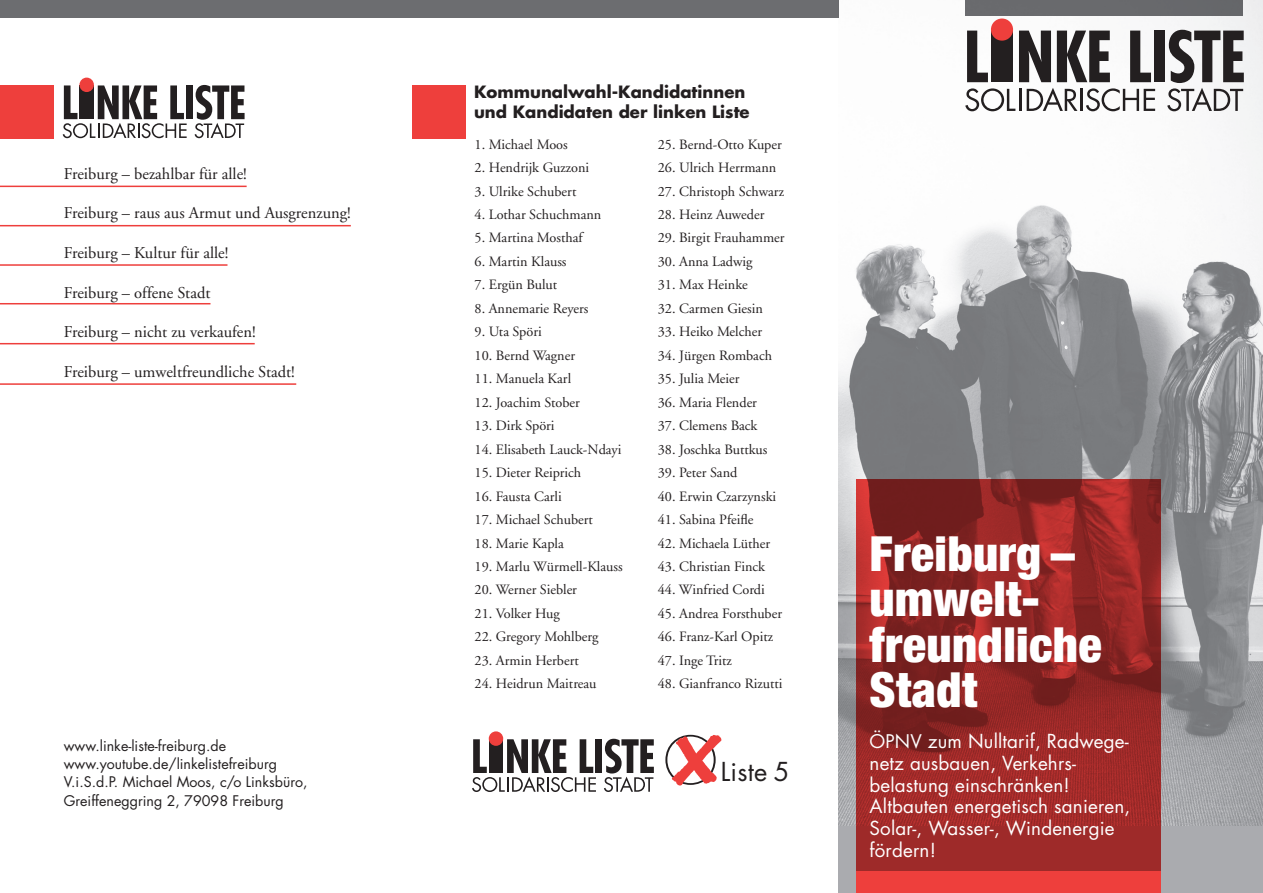
<style>
.page{position:relative;width:1263px;height:893px;background:#fff}
.page>*{position:absolute;margin:0;border:0;box-sizing:border-box;transform-origin:0 0}
.t1{font:200 65.4px "Avant Garde LT";color:#231f20}
.t2{font:900 condensed 48.45px/45.6px "Helvetica Neue LT";letter-spacing:.01em;color:#fff}
.t3{font:25.35px "Futura LT";letter-spacing:.01em;color:#231f20}
.t4{font:18.75px/21.8px "Futura LT";letter-spacing:.01em;color:#fff}
.t5{font:16.5px "Adobe Garamond LT";color:#231f20}
.t6{font:700 16.5px/20.2px "Futura LT";color:#231f20}
.t7{font:14.25px "Adobe Garamond LT";color:#231f20}
.t8{font:14.25px/18.3px "Futura LT";color:#231f20}
.s1{font-size:18.3px}
</style>
<div class="page">
<div style="left:839px;top:826px;width:424px;height:67px;background:#aaabaf"></div>
<img style="left:839px;top:0;width:424px;height:826px">
<div style="left:0;top:0;width:839px;height:17px;background:#6c6d70"></div>
<div style="left:412px;top:85px;width:54px;height:53px;background:#ee3f3c"></div>
<div style="left:0;top:85px;width:53px;height:53px;background:#ee3f3c"></div>
<div style="left:966px;top:0;width:277px;height:16px;background:#6c6d70"></div>
<svg style="left:967px;top:31px;width:21px;height:51px"></svg>
<div style="left:991px;top:31px;width:10px;height:51px;background:#231f20"></div>
<div style="left:1000px;top:31px;width:11px;height:51px;background:#231f20"></div>
<div style="left:1003px;top:31px;width:10px;height:51px;background:#231f20"></div>
<svg style="left:1019px;top:31px;width:32px;height:51px"></svg>
<svg style="left:1057px;top:31px;width:53px;height:51px"></svg>
<svg style="left:1130px;top:31px;width:21px;height:51px"></svg>
<div style="left:1154px;top:31px;width:10px;height:51px;background:#231f20"></div>
<div style="left:991px;top:19px;width:22px;height:22px;background:#ee3f3c;border-radius:50%"></div>
<svg style="left:965px;top:88px;width:50px;height:23px"></svg>
<hr style="left:1019px;top:89px;width:2px;height:22px;background:#231f20">
<svg style="left:1027px;top:88px;width:50px;height:23px"></svg>
<hr style="left:1081px;top:89px;width:2px;height:22px;background:#231f20">
<svg style="left:1086px;top:88px;width:69px;height:23px"></svg>
<svg style="left:1167px;top:30px;width:77px;height:81px"></svg>
<svg style="left:856px;top:479px;width:305px;height:392px;background:#942726"></svg>
<div style="left:856px;top:871px;width:305px;height:22px;background:#ee3f3c"></div>
<div style="left:186px;top:85px;width:7px;height:34px;background:#231f20"></div>
<div style="left:79px;top:78px;width:15px;height:14px;background:#ee3f3c;border-radius:50%"></div>
<svg style="left:63px;top:85px;width:124px;height:53px"></svg>
<svg style="left:195px;top:85px;width:50px;height:53px"></svg>
<div style="left:595px;top:739px;width:7px;height:34px;background:#231f20"></div>
<div style="left:489px;top:731px;width:14px;height:15px;background:#ee3f3c;border-radius:50%"></div>
<svg style="left:472px;top:739px;width:124px;height:53px"></svg>
<svg style="left:604px;top:739px;width:50px;height:53px"></svg>
<hr style="left:0;top:186px;width:247px;height:1px;background:#ee3f3c">
<hr style="left:0;top:225px;width:351px;height:1px;background:#ee3f3c">
<hr style="left:0;top:264px;width:227px;height:2px;background:#ee3f3c">
<hr style="left:0;top:303px;width:210px;height:1px;background:#ee3f3c">
<hr style="left:0;top:343px;width:255px;height:1px;background:#ee3f3c">
<hr style="left:0;top:383px;width:296px;height:2px;background:#ee3f3c">
<img style="left:671px;top:735px;width:51px;height:51px">
<p class="t5" style="left:64px;top:164px;width:185px">Freiburg – bezahlbar für alle!</p>
<p class="t5" style="left:64px;top:203px;width:288px">Freiburg – raus aus Armut und Ausgrenzung!</p>
<p class="t5" style="left:64px;top:243px;width:166px">Freiburg – Kultur für alle!</p>
<p class="t5" style="left:64px;top:282px;width:148px">Freiburg – offene Stadt</p>
<p class="t5" style="left:64px;top:322px;width:194px">Freiburg – nicht zu verkaufen!</p>
<p class="t5" style="left:64px;top:362px;width:233px">Freiburg – umweltfreundliche Stadt!</p>
<p class="t6" style="left:474px;top:82px;width:277px">Kommunalwahl-Kandidatinnen und Kandidaten der linken Liste</p>
<p class="t7" style="left:475px;top:136px;width:95px">1. Michael Moos</p>
<p class="t7" style="left:475px;top:159px;width:116px">2. Hendrijk Guzzoni</p>
<p class="t7" style="left:475px;top:183px;width:103px">3. Ulrike Schubert</p>
<p class="t7" style="left:475px;top:206px;width:128px">4. Lothar Schuchmann</p>
<p class="t7" style="left:475px;top:229px;width:110px">5. Martina Mosthaf</p>
<p class="t7" style="left:475px;top:253px;width:93px">6. Martin Klauss</p>
<p class="t7" style="left:475px;top:276px;width:84px">7. Ergün Bulut</p>
<p class="t7" style="left:475px;top:300px;width:115px">8. Annemarie Reyers</p>
<p class="t7" style="left:475px;top:323px;width:69px">9. Uta Spöri</p>
<p class="t7" style="left:475px;top:347px;width:102px">10. Bernd Wagner</p>
<p class="t7" style="left:475px;top:370px;width:98px">11. Manuela Karl</p>
<p class="t7" style="left:475px;top:394px;width:107px">12. Joachim Stober</p>
<p class="t7" style="left:475px;top:417px;width:82px">13. Dirk Spöri</p>
<p class="t7" style="left:475px;top:441px;width:148px">14. Elisabeth Lauck-Ndayi</p>
<p class="t7" style="left:475px;top:464px;width:108px">15. Dieter Reiprich</p>
<p class="t7" style="left:475px;top:488px;width:89px">16. Fausta Carli</p>
<p class="t7" style="left:475px;top:511px;width:120px">17. Michael Schubert</p>
<p class="t7" style="left:475px;top:534px;width:91px">18. Marie Kapla</p>
<p class="t7" style="left:475px;top:558px;width:150px">19. Marlu Würmell-Klauss</p>
<p class="t7" style="left:475px;top:581px;width:104px">20. Werner Siebler</p>
<p class="t7" style="left:475px;top:605px;width:87px">21. Volker Hug</p>
<p class="t7" style="left:475px;top:628px;width:126px">22. Gregory Mohlberg</p>
<p class="t7" style="left:475px;top:652px;width:106px">23. Armin Herbert</p>
<p class="t7" style="left:475px;top:675px;width:123px">24. Heidrun Maitreau</p>
<p class="t7" style="left:658px;top:136px;width:125px">25. Bernd-Otto Kuper</p>
<p class="t7" style="left:658px;top:159px;width:120px">26. Ulrich Herrmann</p>
<p class="t7" style="left:658px;top:183px;width:128px">27. Christoph Schwarz</p>
<p class="t7" style="left:658px;top:206px;width:108px">28. Heinz Auweder</p>
<p class="t7" style="left:658px;top:229px;width:128px">29. Birgit Frauhammer</p>
<p class="t7" style="left:658px;top:253px;width:96px">30. Anna Ladwig</p>
<p class="t7" style="left:658px;top:276px;width:92px">31. Max Heinke</p>
<p class="t7" style="left:658px;top:300px;width:106px">32. Carmen Giesin</p>
<p class="t7" style="left:658px;top:323px;width:106px">33. Heiko Melcher</p>
<p class="t7" style="left:658px;top:347px;width:116px">34. Jürgen Rombach</p>
<p class="t7" style="left:658px;top:370px;width:83px">35. Julia Meier</p>
<p class="t7" style="left:658px;top:394px;width:101px">36. Maria Flender</p>
<p class="t7" style="left:658px;top:417px;width:101px">37. Clemens Back</p>
<p class="t7" style="left:658px;top:441px;width:111px">38. Joschka Buttkus</p>
<p class="t7" style="left:658px;top:464px;width:81px">39. Peter Sand</p>
<p class="t7" style="left:658px;top:488px;width:120px">40. Erwin Czarzynski</p>
<p class="t7" style="left:658px;top:511px;width:97px">41. Sabina Pfeifle</p>
<p class="t7" style="left:658px;top:534px;width:114px">42. Michaela Lüther</p>
<p class="t7" style="left:658px;top:558px;width:109px">43. Christian Finck</p>
<p class="t7" style="left:658px;top:581px;width:108px">44. Winfried Cordi</p>
<p class="t7" style="left:658px;top:605px;width:126px">45. Andrea Forsthuber</p>
<p class="t7" style="left:658px;top:628px;width:117px">46. Franz-Karl Opitz</p>
<p class="t7" style="left:658px;top:652px;width:75px">47. Inge Tritz</p>
<p class="t7" style="left:658px;top:675px;width:126px">48. Gianfranco Rizutti</p>
<p class="t8" style="left:64px;top:737px;width:245px">www.linke-liste-freiburg.de www.youtube.de/linkelistefreiburg V.i.S.d.P. Michael Moos, c/o Linksbüro, Greiffeneggring 2, 79098 Freiburg</p>
<h1 class="t1" style="left:663px;top:722px;width:57px">O</h1>
<h3 class="t3" style="left:721px;top:755px;width:70px">Liste 5</h3>
<h2 class="t2" style="left:870px;top:530px;width:234px">Freiburg – umwelt&shy;freundliche<br>Stadt</h2>
<h3 class="t4" style="left:870px;top:730px;width:262px"><span class="s1">ÖPNV</span> zum Nulltarif, Radwege&shy;netz ausbauen, Verkehrs&shy;belastung einschränken!<br>Altbauten energetisch sanieren,<br>Solar-, Wasser-, Windenergie fördern!</h3>
</div>
